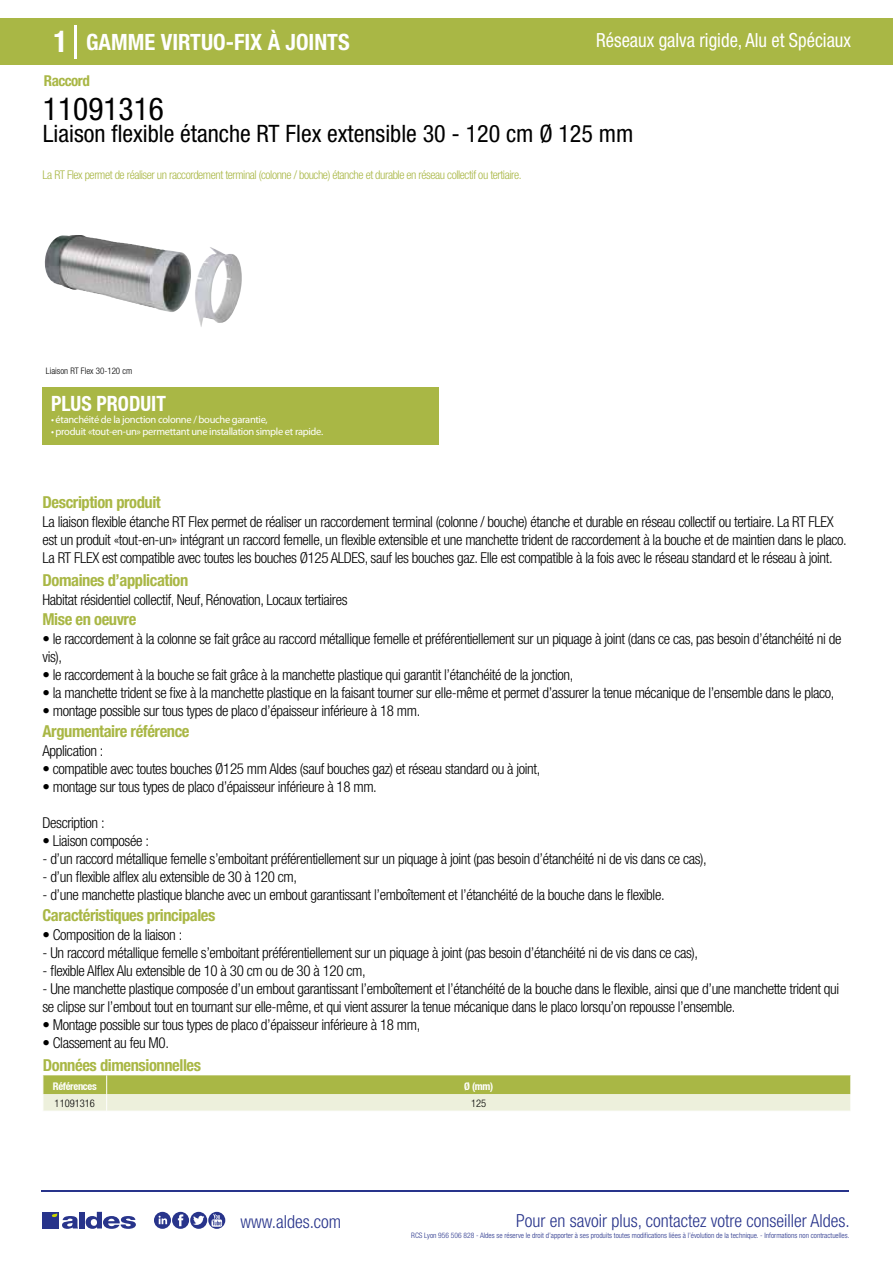
<style>
.page{position:relative;width:893px;height:1263px;background:#fff}
.page>*{position:absolute;margin:0;border:0;box-sizing:border-box;transform-origin:0 0}
.t1{font:condensed 31.5px "Helvetica Neue LT Std";color:#000}
.t2{font:condensed 24px "Helvetica Neue LT Std";color:#000}
.t3{font:700 condensed 22.5px "Helvetica Neue LT Std";color:#fff}
.t4{font:700 condensed 21px "Helvetica Neue";color:#fff;scale:.95 1}
.t5{font:condensed 19.5px "Helvetica Neue LT Std";color:#fff;scale:.95 1}
.t6{font:300 condensed 18px "Helvetica Neue";color:#28348b}
.t7{font:700 condensed 16.5px "Helvetica Neue LT Std";letter-spacing:-.025em;color:#a9b745}
.t8{font:300 condensed 15px/18px "Helvetica Neue LT Std";letter-spacing:-.025em;color:#000}
.t9{font:700 condensed 15px "Helvetica Neue LT Std";letter-spacing:-.035em;color:#a9b745}
.t10{font:300 condensed 12px "Helvetica Neue LT Std";letter-spacing:-.035em;color:#a9b745}
.t11{font:10.5px "Myriad Pro";letter-spacing:-.03em;color:#fff}
.t12{font:700 condensed 10.5px "Helvetica Neue";letter-spacing:-.03em;color:#fff}
.t13{font:300 condensed 10.5px "Helvetica Neue";color:#000}
.t14{font:300 condensed 9px "Helvetica Neue";color:#000}
.t15{font:300 condensed 7.5px "Helvetica Neue";color:#28348b}
.s1{font-size:30px}
</style>
<div class="page">
<div style="left:0;top:18px;width:893px;height:46px;background:#a9b745"></div>
<div style="left:43px;top:387px;width:396px;height:57px;background:#a9b745"></div>
<hr style="left:74px;top:25px;width:2px;height:33px;background:#fff">
<img style="left:44px;top:235px;width:198px;height:92px">
<svg style="left:43px;top:1075px;width:808px;height:36px;background:#cad28e"></svg>
<hr style="left:41px;top:1190px;width:808px;height:1px;background:#28348b">
<svg style="left:154px;top:1212px;width:71px;height:17px"></svg>
<div style="left:42px;top:1212px;width:17px;height:16px;background:#28348b"></div>
<div style="left:79px;top:1212px;width:5px;height:16px;background:#28348b"></div>
<svg style="left:86px;top:1212px;width:50px;height:17px"></svg>
<svg style="left:52px;top:1213px;width:26px;height:16px"></svg>
<h3 class="t3" style="left:54px;top:28px;width:298px"><span class="s1">1</span> GAMME VIRTUO-FIX À JOINTS</h3>
<h3 class="t5" style="left:596px;top:29px;width:270px">Réseaux galva rigide, Alu et Spéciaux</h3>
<p class="t9" style="left:44px;top:71px;width:47px">Raccord</p>
<h1 class="t1" style="left:43px;top:91px;width:122px">11091316</h1>
<h2 class="t2" style="left:43px;top:120px;width:592px">Liaison flexible étanche RT Flex extensible 30 - 120 cm Ø 125 mm</h2>
<p class="t10" style="left:43px;top:167px;width:481px">La RT Flex permet de réaliser un raccordement terminal (colonne / bouche) étanche et durable en réseau collectif ou tertiaire.</p>
<p class="t14" style="left:46px;top:365px;width:88px">Liaison RT Flex 30-120 cm</p>
<p class="t14" style="left:96px;top:365px;width:34px">1 30 cm</p>
<h3 class="t4" style="left:51px;top:391px;width:122px">PLUS PRODUIT</h3>
<p class="t11" style="left:51px;top:413px;width:218px">• étanchéité de la jonction colonne / bouche garantie,</p>
<p class="t11" style="left:51px;top:425px;width:274px">• produit «tout-en-un» permettant une installation simple et rapide.</p>
<p class="t7" style="left:43px;top:492px;width:120px">Description produit</p>
<p class="t8" style="left:43px;top:513px;width:806px">La liaison flexible étanche RT Flex permet de réaliser un raccordement terminal (colonne / bouche) étanche et durable en réseau collectif ou tertiaire. La RT FLEX est un produit «tout-en-un» intégrant un raccord femelle, un flexible extensible et une manchette trident de raccordement à la bouche et de maintien dans le placo.<br>La RT FLEX est compatible avec toutes les bouches Ø125 ALDES, sauf les bouches gaz. Elle est compatible à la fois avec le réseau standard et le réseau à joint.</p>
<p class="t8" style="left:43px;top:590px;width:307px">Habitat résidentiel collectif, Neuf, Rénovation, Locaux tertiaires</p>
<p class="t8" style="left:43px;top:630px;width:800px">• le raccordement à la colonne se fait grâce au raccord métallique femelle et préférentiellement sur un piquage à joint (dans ce cas, pas besoin d’étanchéité ni de vis),</p>
<p class="t8" style="left:43px;top:666px;width:532px">• le raccordement à la bouche se fait grâce à la manchette plastique qui garantit l’étanchéité de la jonction,</p>
<p class="t8" style="left:43px;top:684px;width:793px">• la manchette trident se fixe à la manchette plastique en la faisant tourner sur elle-même et permet d’assurer la tenue mécanique de l’ensemble dans le placo,</p>
<p class="t8" style="left:43px;top:702px;width:379px">• montage possible sur tous types de placo d’épaisseur inférieure à 18 mm.</p>
<p class="t7" style="left:43px;top:570px;width:147px">Domaines d’application</p>
<p class="t7" style="left:43px;top:609px;width:95px">Mise en oeuvre</p>
<p class="t7" style="left:43px;top:721px;width:149px">Argumentaire référence</p>
<p class="t8" style="left:43px;top:742px;width:62px">Application :</p>
<p class="t8" style="left:43px;top:760px;width:499px">• compatible avec toutes bouches Ø125 mm Aldes (sauf bouches gaz) et réseau standard ou à joint,</p>
<p class="t8" style="left:43px;top:778px;width:336px">• montage sur tous types de placo d’épaisseur inférieure à 18 mm.</p>
<p class="t8" style="left:43px;top:814px;width:64px">Description :</p>
<p class="t8" style="left:43px;top:832px;width:108px">• Liaison composée :</p>
<p class="t8" style="left:43px;top:850px;width:666px">- d’un raccord métallique femelle s’emboitant préférentiellement sur un piquage à joint (pas besoin d’étanchéité ni de vis dans ce cas),</p>
<p class="t8" style="left:43px;top:868px;width:256px">- d’un flexible alflex alu extensible de 30 à 120 cm,</p>
<p class="t8" style="left:43px;top:886px;width:624px">- d’une manchette plastique blanche avec un embout garantissant l’emboîtement et l’étanchéité de la bouche dans le flexible.</p>
<p class="t7" style="left:43px;top:905px;width:174px">Caractéristiques principales</p>
<p class="t8" style="left:43px;top:926px;width:141px">• Composition de la liaison :</p>
<p class="t8" style="left:43px;top:944px;width:657px">- Un raccord métallique femelle s’emboitant préférentiellement sur un piquage à joint (pas besoin d’étanchéité ni de vis dans ce cas),</p>
<p class="t8" style="left:43px;top:962px;width:325px">- flexible Alflex Alu extensible de 10 à 30 cm ou de 30 à 120 cm,</p>
<p class="t8" style="left:43px;top:980px;width:798px">- Une manchette plastique composée d’un embout garantissant l’emboîtement et l’étanchéité de la bouche dans le flexible, ainsi que d’une manchette trident qui se clipse sur l’embout tout en tournant sur elle-même, et qui vient assurer la tenue mécanique dans le placo lorsqu’on repousse l’ensemble.</p>
<p class="t8" style="left:43px;top:1016px;width:379px">• Montage possible sur tous types de placo d’épaisseur inférieure à 18 mm,</p>
<p class="t8" style="left:43px;top:1034px;width:128px">• Classement au feu M0.</p>
<p class="t7" style="left:43px;top:1055px;width:160px">Données dimensionnelles</p>
<p class="t12" style="left:53px;top:1080px;width:45px">Références</p>
<p class="t12" style="left:464px;top:1080px;width:30px">Ø (mm)</p>
<p class="t13" style="left:55px;top:1097px;width:42px">11091316</p>
<p class="t13" style="left:471px;top:1097px;width:17px">125</p>
<p class="t6" style="left:240px;top:1211px;width:102px">www.aldes.com</p>
<p class="t6" style="left:516px;top:1211px;width:335px">Pour en savoir plus, contactez votre conseiller Aldes.</p>
<p class="t15" style="left:411px;top:1230px;width:440px">RCS Lyon 956 506 828 - Aldes se réserve le droit d’apporter à ses produits toutes modifications liées à l’évolution de la technique. - Informations non contractuelles.</p>
</div>
